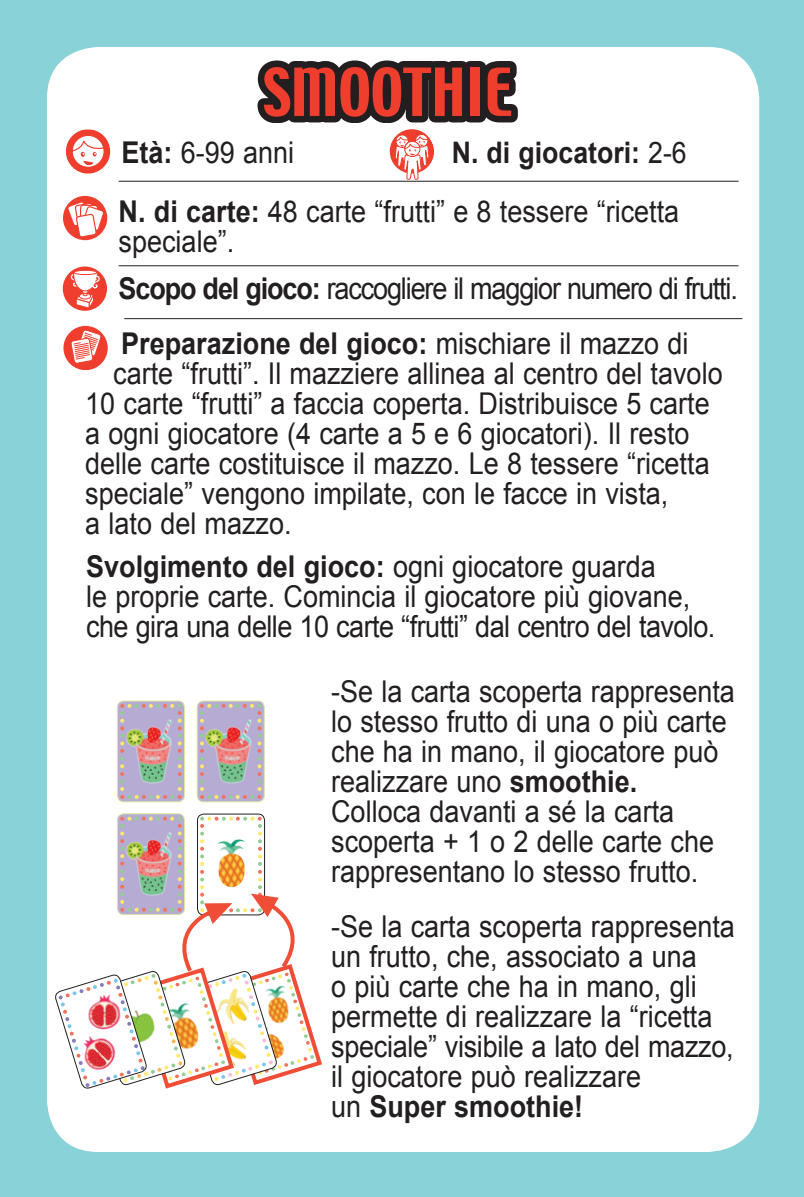
<style>
.page{position:relative;width:804px;height:1197px;background:#fff}
.page>*{position:absolute;margin:0;border:0;box-sizing:border-box;transform-origin:0 0}
.t1{font:58.8px "Techno";color:#ef3e2e}
.t2{font:30px/30px "Arial";color:#231f20;scale:.9 1}
.t3{font:30px "Arial";letter-spacing:-.04em;color:#231f20;scale:.9 1}
.t4{font:700 30px "Arial";color:#231f20;scale:.9 1}
.t5{font:700 29.6px "Arial";color:#231f20;scale:.9 1}
.s1{font-weight:700}
.s2{font-weight:400}
</style>
<div class="page">
<div style="left:0;top:0;width:804px;height:1196px;background:#88d2d8"></div>
<div style="left:47px;top:47px;width:712px;height:1104px;background:#fff;border-radius:51px"></div>
<svg style="left:257px;top:60px;width:261px;height:63px"></svg>
<hr style="left:119px;top:180px;width:619px;height:2px;background:#231f20">
<hr style="left:119px;top:265px;width:619px;height:1px;background:#231f20">
<svg style="left:66px;top:129px;width:44px;height:44px"></svg>
<svg style="left:63px;top:196px;width:44px;height:44px"></svg>
<svg style="left:390px;top:129px;width:44px;height:52px"></svg>
<hr style="left:124px;top:318px;width:618px;height:1px;background:#231f20">
<svg style="left:63px;top:266px;width:44px;height:45px"></svg>
<svg style="left:74px;top:270px;width:23px;height:4px"></svg>
<div style="left:74px;top:270px;width:23px;height:5px;border:1px solid #ef3e2e;border-radius:50%"></div>
<svg style="left:63px;top:326px;width:45px;height:44px"></svg>
<img style="left:117px;top:702px;width:67px;height:99px">
<div style="left:117px;top:700px;width:68px;height:102px;border:1px solid #e1e8a2;border-radius:6px"></div>
<img style="left:197px;top:702px;width:67px;height:99px">
<div style="left:197px;top:700px;width:67px;height:102px;border:1px solid #e1e8a2;border-radius:6px"></div>
<svg style="left:55px;top:813px;width:267px;height:276px"></svg>
<h1 class="t1" style="left:263px;top:52px;width:251px">SMOOTHIE</h1>
<p class="t2" style="left:122px;top:138px;width:193px"><span class="s1">Età:</span> 6-99 anni</p>
<p class="t5" style="left:452px;top:133px;width:263px">N. di giocatori: <span class="s2">2-6</span></p>
<p class="t2" style="left:119px;top:196px;width:624px"><span class="s1">N. di carte:</span> 48 carte “frutti” e 8 tessere “ricetta speciale”.</p>
<p class="t3" style="left:119px;top:269px;width:690px"><span class="s1">Scopo del gioco:</span> raccogliere il maggior numero di frutti.</p>
<p class="t4" style="left:121px;top:324px;width:632px">Preparazione del gioco: <span class="s2">mischiare il mazzo di</span></p>
<p class="t2" style="left:113px;top:359px;width:678px">carte “frutti”. Il mazziere allinea al centro del tavolo</p>
<p class="t2" style="left:85px;top:389px;width:695px">10 carte “frutti” a faccia coperta. Distribuisce 5 carte</p>
<p class="t2" style="left:85px;top:419px;width:673px">a ogni giocatore (4 carte a 5 e 6 giocatori). Il resto</p>
<p class="t2" style="left:85px;top:449px;width:695px">delle carte costituisce il mazzo. Le 8 tessere “ricetta</p>
<p class="t2" style="left:85px;top:479px;width:649px">speciale” vengono impilate, con le facce in vista,</p>
<p class="t2" style="left:85px;top:509px;width:231px">a lato del mazzo.</p>
<p class="t2" style="left:86px;top:552px;width:700px"><span class="s1">Svolgimento del gioco:</span> ogni giocatore guarda<br>le proprie carte. Comincia il giocatore più giovane, che gira una delle 10 carte “frutti” dal centro del tavolo.</p>
<p class="t2" style="left:331px;top:676px;width:450px">-Se la carta scoperta rappresenta lo stesso frutto di una o più carte che ha in mano, il giocatore può realizzare uno <span class="s1">smoothie.<br></span>Colloca davanti a sé la carta scoperta + 1 o 2 delle carte che rappresentano lo stesso frutto.</p>
<p class="t2" style="left:331px;top:911px;width:450px">-Se la carta scoperta rappresenta un frutto, che, associato a una<br>o più carte che ha in mano, gli permette di realizzare la “ricetta speciale” visibile a lato del mazzo, il giocatore può realizzare<br>un <span class="s1">Super smoothie!</span></p>
</div>
